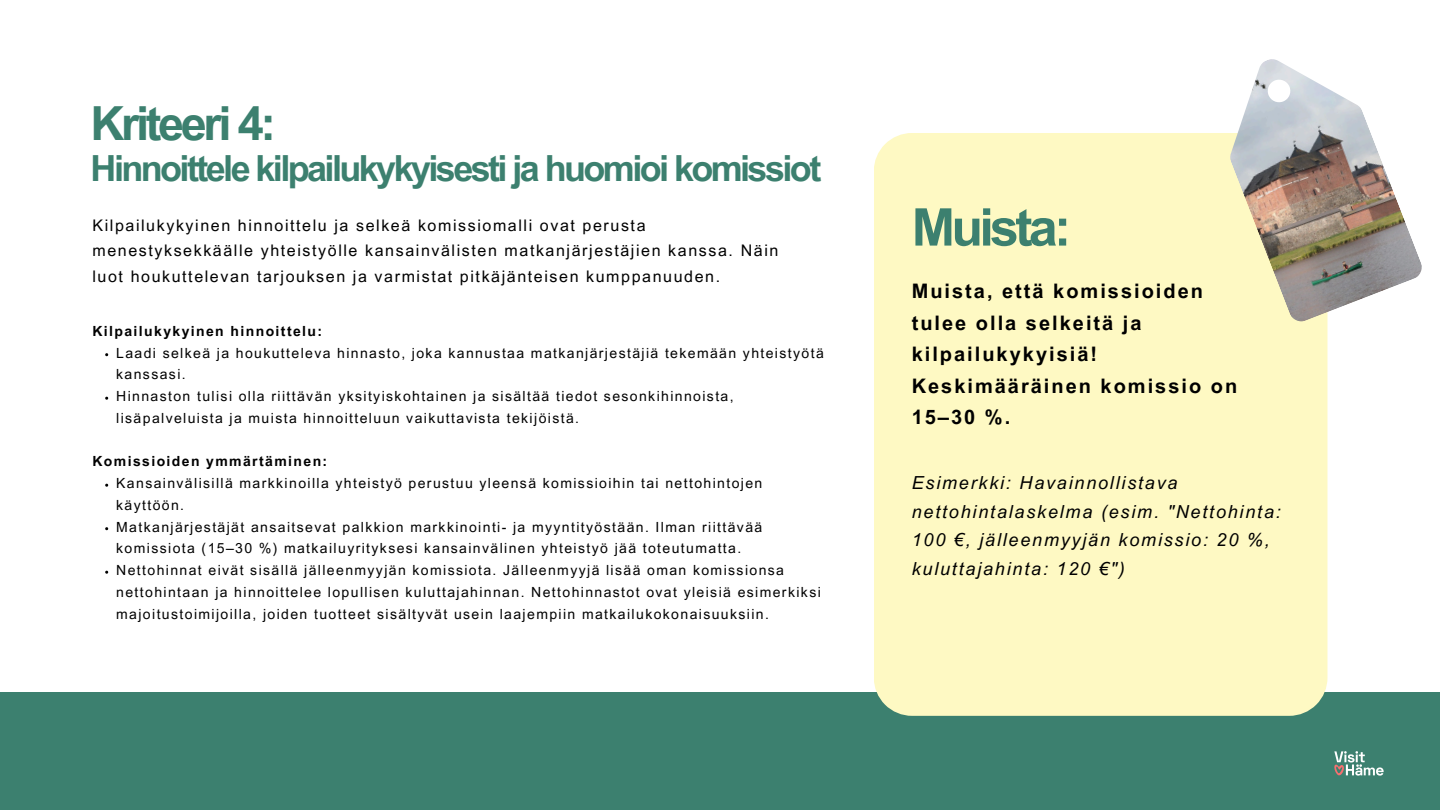
<style>
.page{position:relative;width:1440px;height:810px;background:#fff}
.page>*{position:absolute;margin:0;border:0;box-sizing:border-box;transform-origin:0 0}
.t1{font:700 52px "Arial MT Pro";letter-spacing:-.07em;color:#3c806f}
.t2{font:700 47px "Arial MT Pro";letter-spacing:-.07em;color:#3c806f}
.t3{font:700 36px "Arial MT Pro";letter-spacing:-.07em;color:#3c806f}
.t4{font:700 20px/31.5px "Arial MT Pro";letter-spacing:.1em;color:#000}
.t5{font:italic 18px/28.5px "Arial MT Pro";letter-spacing:.1em;color:#000}
.t6{font:16px/25.5px "Arial MT Pro";letter-spacing:.1em;color:#000}
.t7{font:14px/21.8px "Arial MT Pro";letter-spacing:.1em;color:#000}
.t8{font:700 14px "Arial MT Pro";letter-spacing:.1em;color:#000}
</style>
<div class="page">
<div style="left:0;top:692px;width:1440px;height:118px;background:#3c806f"></div>
<div style="left:874px;top:133px;width:454px;height:583px;background:#fef9c3"></div>
<svg style="left:1334px;top:751px;width:50px;height:25px"></svg>
<img style="left:1230px;top:59px;width:192px;height:264px">
<h2 class="t2" style="left:91px;top:106px;width:187px">Kriteeri 4:</h2>
<h2 class="t3" style="left:91px;top:155px;width:732px">Hinnoittele kilpailukykyisesti ja huomioi komissiot</h2>
<h1 class="t6" style="left:92px;top:214px;width:687px">Kilpailukykyinen hinnoittelu ja selkeä komissiomalli ovat perusta menestyksekkäälle yhteistyölle kansainvälisten matkanjärjestäjien kanssa. Näin luot houkuttelevan tarjouksen ja varmistat pitkäjänteisen kumppanuuden.</h1>
<p class="t1" style="left:912px;top:208px;width:161px">Muista:</p>
<h4 class="t4" style="left:912px;top:278px;width:327px">Muista, että komissioiden tulee olla selkeitä ja kilpailukykyisiä!<br>Keskimääräinen komissio on<br>15–30 %.</h4>
<h5 class="t8" style="left:92px;top:326px;width:231px">Kilpailukykyinen hinnoittelu:</h5>
<h6 class="t7" style="left:116px;top:344px;width:709px">Laadi selkeä ja houkutteleva hinnasto, joka kannustaa matkanjärjestäjiä tekemään yhteistyötä kanssasi.</h6>
<p class="t7" style="left:116px;top:387px;width:619px">Hinnaston tulisi olla riittävän yksityiskohtainen ja sisältää tiedot sesonkihinnoista, lisäpalveluista ja muista hinnoitteluun vaikuttavista tekijöistä.</p>
<p class="t8" style="left:92px;top:456px;width:236px">Komissioiden ymmärtäminen:</p>
<h6 class="t7" style="left:116px;top:474px;width:648px">Kansainvälisillä markkinoilla yhteistyö perustuu yleensä komissioihin tai nettohintojen käyttöön.</h6>
<p class="t7" style="left:116px;top:518px;width:648px">Matkanjärjestäjät ansaitsevat palkkion markkinointi- ja myyntityöstään. Ilman riittävää komissiota (15–30 %) matkailuyrityksesi kansainvälinen yhteistyö jää toteutumatta.</p>
<p class="t7" style="left:116px;top:561px;width:706px">Nettohinnat eivät sisällä jälleenmyyjän komissiota. Jälleenmyyjä lisää oman komissionsa nettohintaan ja hinnoittelee lopullisen kuluttajahinnan. Nettohinnastot ovat yleisiä esimerkiksi majoitustoimijoilla, joiden tuotteet sisältyvät usein laajempiin matkailukokonaisuuksiin.</p>
<p class="t5" style="left:912px;top:471px;width:371px">Esimerkki: Havainnollistava nettohintalaskelma (esim. "Nettohinta:<br>100 €, jälleenmyyjän komissio: 20 %, kuluttajahinta: 120 €")</p>
</div>
